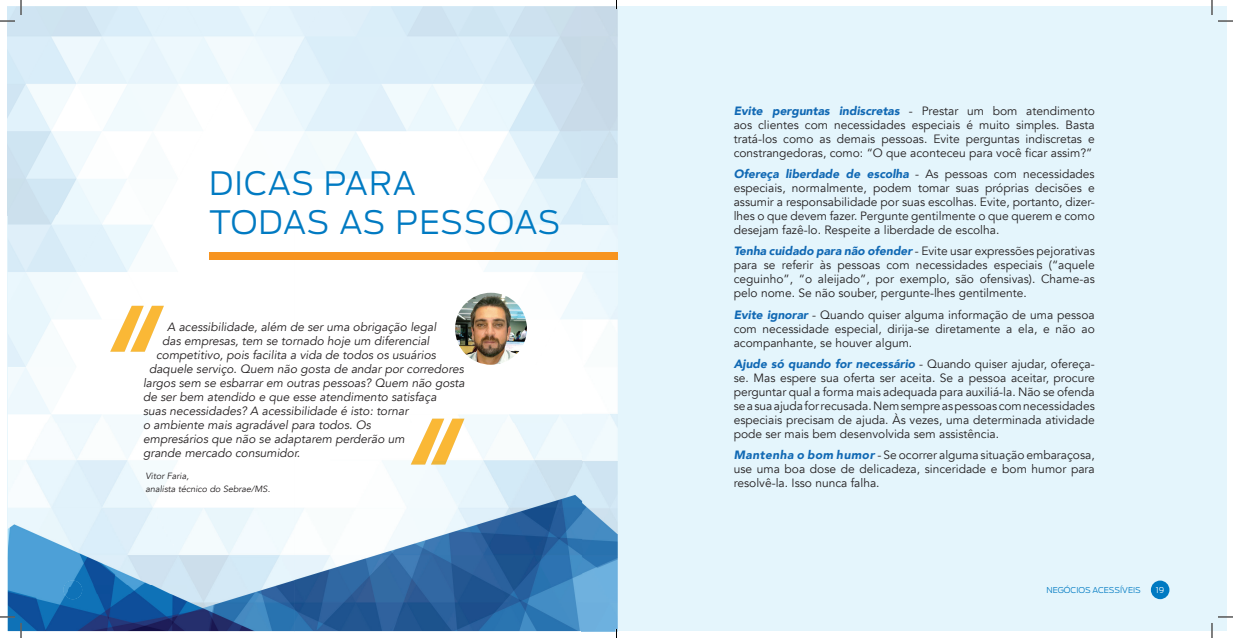
<style>
.page{position:relative;width:1233px;height:638px;background:#fff}
.page>*{position:absolute;margin:0;border:0;box-sizing:border-box;transform-origin:0 0}
.t1{font:300 32px/38.8px "Ford Antenna";letter-spacing:.02em;color:#007ac2}
.t2{font:12px/14px "Avenir";color:#231f20;text-align:justify}
.t3{font:italic 12px "Avenir";color:#231f20}
.t4{font:italic 9px/13.1px "Avenir";color:#231f20}
.t5{font:300 8px "Ford Antenna";color:#007ac2}
.t6{font:300 8px "Ford Antenna";color:#fff}
.s1{font-weight:900;font-style:italic;color:#1169b4}
</style>
<div class="page">
<div style="left:7px;top:7px;width:1219px;height:623px;background:#e4f5fc"></div>
<div style="left:1150px;top:580px;width:19px;height:18px;background:#007ac2;border-radius:50%"></div>
<img style="left:8px;top:7px;width:609px;height:623px">
<img style="left:64px;top:580px;width:18px;height:18px">
<svg style="left:69px;top:586px;width:8px;height:7px"></svg>
<img style="left:93px;top:585px;width:93px;height:8px">
<div style="left:209px;top:252px;width:408px;height:8px;background:#f79420"></div>
<img style="left:110px;top:305px;width:54px;height:46px">
<img style="left:411px;top:418px;width:53px;height:46px">
<img style="left:455px;top:292px;width:72px;height:72px;border-radius:36px">
<svg style="left:1218px;top:20px;width:15px;height:2px"></svg>
<svg style="left:1218px;top:616px;width:15px;height:1px"></svg>
<svg style="left:0;top:0;width:22px;height:22px"></svg>
<svg style="left:0;top:616px;width:22px;height:21px"></svg>
<svg style="left:1211px;top:0;width:1px;height:15px"></svg>
<svg style="left:1211px;top:623px;width:1px;height:14px"></svg>
<h1 class="t1" style="left:209px;top:160px;width:353px">DICAS PARA<br>TODAS AS PESSOAS</h1>
<p class="t3" style="left:167px;top:319px;width:271px">A acessibilidade, além de ser uma obrigação legal</p>
<p class="t3" style="left:162px;top:333px;width:269px">das empresas, tem se tornado hoje um diferencial</p>
<p class="t3" style="left:156px;top:347px;width:281px">competitivo, pois facilita a vida de todos os usuários</p>
<p class="t3" style="left:149px;top:361px;width:316px">daquele serviço. Quem não gosta de andar por corredores</p>
<p class="t3" style="left:143px;top:375px;width:323px">largos sem se esbarrar em outras pessoas? Quem não gosta</p>
<p class="t3" style="left:143px;top:389px;width:295px">de ser bem atendido e que esse atendimento satisfaça</p>
<p class="t3" style="left:143px;top:403px;width:267px">suas necessidades? A acessibilidade é isto: tornar</p>
<p class="t3" style="left:143px;top:417px;width:229px">o ambiente mais agradável para todos. Os</p>
<p class="t3" style="left:143px;top:431px;width:263px">empresários que não se adaptarem perderão um</p>
<p class="t3" style="left:143px;top:445px;width:159px">grande mercado consumidor.</p>
<p class="t4" style="left:145px;top:469px;width:126px">Vitor Faria,<br>analista técnico do Sebrae/MS.</p>
<p class="t2" style="left:733px;top:104px;width:362px"><span class="s1">Evite perguntas indiscretas</span> - Prestar um bom atendimento aos clientes com necessidades especiais é muito simples. Basta tratá-los como as demais pessoas. Evite perguntas indiscretas e constrangedoras, como: “O que aconteceu para você ficar assim?”</p>
<p class="t2" style="left:733px;top:167px;width:362px"><span class="s1">Ofereça liberdade de escolha</span> - As pessoas com necessidades especiais, normalmente, podem tomar suas próprias decisões e assumir a responsabilidade por suas escolhas. Evite, portanto, dizer&shy;lhes o que devem fazer. Pergunte gentilmente o que querem e como desejam fazê-lo. Respeite a liberdade de escolha.</p>
<p class="t2" style="left:733px;top:244px;width:362px"><span class="s1">Tenha cuidado para não ofender</span> - Evite usar expressões pejorativas para se referir às pessoas com necessidades especiais (“aquele ceguinho”, “o aleijado”, por exemplo, são ofensivas). Chame-as pelo nome. Se não souber, pergunte-lhes gentilmente.</p>
<p class="t2" style="left:733px;top:307px;width:362px"><span class="s1">Evite ignorar</span> - Quando quiser alguma informação de uma pessoa com necessidade especial, dirija-se diretamente a ela, e não ao acompanhante, se houver algum.</p>
<p class="t2" style="left:733px;top:356px;width:362px"><span class="s1">Ajude só quando for necessário</span> - Quando quiser ajudar, ofereça&shy;se. Mas espere sua oferta ser aceita. Se a pessoa aceitar, procure perguntar qual a forma mais adequada para auxiliá-la. Não se ofenda se a sua ajuda for recusada. Nem sempre as pessoas com necessidades especiais precisam de ajuda. Às vezes, uma determinada atividade pode ser mais bem desenvolvida sem assistência.</p>
<p class="t2" style="left:733px;top:447px;width:362px"><span class="s1">Mantenha o bom humor</span> - Se ocorrer alguma situação embaraçosa, use uma boa dose de delicadeza, sinceridade e bom humor para resolvê-la. Isso nunca falha.</p>
<p class="t5" style="left:1046px;top:583px;width:96px">NEGÓCIOS ACESSÍVEIS</p>
<p class="t6" style="left:1156px;top:583px;width:10px">19</p>
</div>
